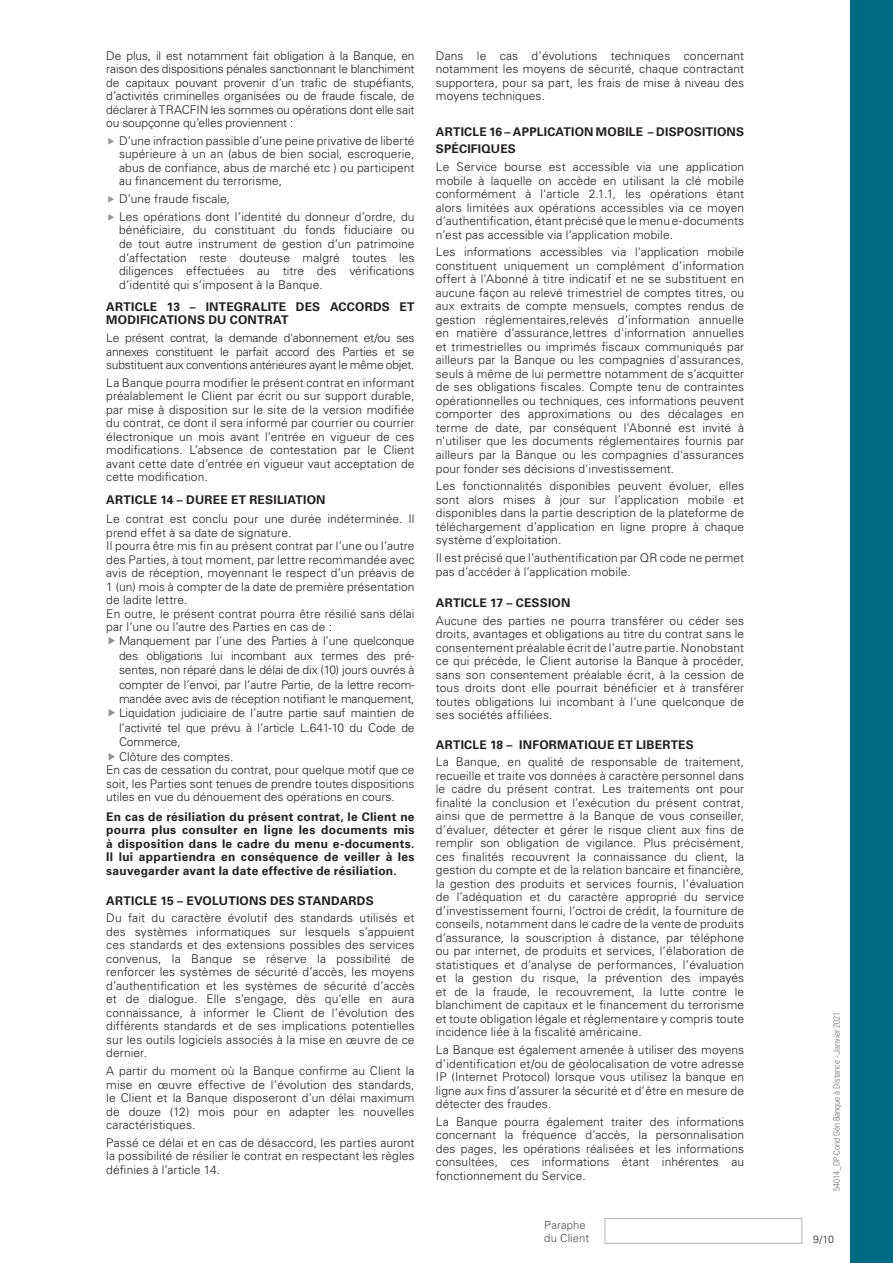
<style>
.page{position:relative;width:893px;height:1263px;background:#fff}
.page>*{position:absolute;margin:0;border:0;box-sizing:border-box;transform-origin:0 0}
.t1{font:300 12px/13.5px "Univers LT Std";letter-spacing:.005em;color:#231f20;text-align:justify}
.t2{font:700 12px/13.5px "Univers LT Std";letter-spacing:.02em;color:#231f20}
.t3{font:300 11.25px/13.5px "Univers LT Std";letter-spacing:.01em;color:#4b4c4d}
.t4{font:300 10.5px "Univers LT Std";color:#231f20}
.t5{font:300 condensed 9px "Univers LT Std";color:#717275}
</style>
<div class="page">
<div style="left:850px;top:0;width:43px;height:1263px;background:#006b83"></div>
<div style="left:604px;top:1218px;width:198px;height:26px;border:1px solid #afb4b9"></div>
<p class="t1" style="left:106px;top:49px;width:310px">De plus, il est notamment fait obligation à la Banque, en raison des dispositions pénales sanctionnant le blanchiment de capitaux pouvant provenir d’un trafic de stupéfiants, d’activités criminelles organisées ou de fraude fiscale, de déclarer à TRACFIN les sommes ou opérations dont elle sait ou soupçonne qu’elles proviennent :</p>
<p class="t1" style="left:119px;top:134px;width:297px">D’une infraction passible d’une peine privative de liberté supérieure à un an (abus de bien social, escroquerie, abus de confiance, abus de marché etc ) ou participent au financement du terrorisme,</p>
<p class="t1" style="left:119px;top:190px;width:297px;line-height:17.7px">D’une fraude fiscale,<br>Les opérations dont l’identité du donneur d’ordre, du</p>
<p class="t1" style="left:119px;top:223px;width:297px">bénéficiaire, du constituant du fonds fiduciaire ou de tout autre instrument de gestion d’un patrimoine d’affectation reste douteuse malgré toutes les diligences effectuées au titre des vérifications d’identité qui s’imposent à la Banque.</p>
<p class="t2" style="left:106px;top:300px;width:310px">ARTICLE 13 – INTEGRALITE DES ACCORDS ET<br>MODIFICATIONS DU CONTRAT</p>
<p class="t1" style="left:106px;top:331px;width:310px">Le présent contrat, la demande d'abonnement et/ou ses annexes constituent le parfait accord des Parties et se substituent aux conventions antérieures ayant le même objet.</p>
<p class="t1" style="left:106px;top:376px;width:310px">La Banque pourra modifier le présent contrat en informant préalablement le Client par écrit ou sur support durable, par mise à disposition sur le site de la version modifiée du contrat, ce dont il sera informé par courrier ou courrier électronique un mois avant l’entrée en vigueur de ces modifications. L’absence de contestation par le Client avant cette date d’entrée en vigueur vaut acceptation de cette modification.</p>
<p class="t2" style="left:106px;top:493px;width:221px">ARTICLE 14 – DUREE ET RESILIATION</p>
<p class="t1" style="left:106px;top:512px;width:310px;text-align:left">Le contrat est conclu pour une durée indéterminée. Il prend effet à sa date de signature.<br>Il pourra être mis fin au présent contrat par l’une ou l’autre des Parties, à tout moment, par lettre recommandée avec avis de réception, moyennant le respect d’un préavis de 1 (un) mois à compter de la date de première présentation de ladite lettre.<br>En outre, le présent contrat pourra être résilié sans délai par l’une ou l’autre des Parties en cas de :</p>
<p class="t1" style="left:119px;top:634px;width:297px">Manquement par l’une des Parties à l’une quelconque</p>
<p class="t1" style="left:119px;top:649px;width:297px">des obligations lui incombant aux termes des pré-</p>
<p class="t1" style="left:119px;top:663px;width:297px">sentes, non réparé dans le délai de dix (10) jours ouvrés à</p>
<p class="t1" style="left:119px;top:678px;width:297px">compter de l’envoi, par l’autre Partie, de la lettre recom-</p>
<p class="t1" style="left:119px;top:692px;width:297px">mandée avec avis de réception notifiant le manquement,</p>
<p class="t1" style="left:119px;top:706px;width:297px">Liquidation judiciaire de l’autre partie sauf maintien de</p>
<p class="t1" style="left:119px;top:721px;width:297px">l’activité tel que prévu à l’article L.641-10 du Code de</p>
<p class="t1" style="left:119px;top:735px;width:63px">Commerce,</p>
<p class="t1" style="left:119px;top:750px;width:116px">Clôture des comptes.</p>
<p class="t1" style="left:106px;top:763px;width:310px">En cas de cessation du contrat, pour quelque motif que ce</p>
<p class="t1" style="left:106px;top:777px;width:310px">soit, les Parties sont tenues de prendre toutes dispositions</p>
<p class="t1" style="left:106px;top:790px;width:290px">utiles en vue du dénouement des opérations en cours.</p>
<p class="t2" style="left:106px;top:810px;width:310px;text-align:justify">En cas de résiliation du présent contrat, le Client ne pourra plus consulter en ligne les documents mis à disposition dans le cadre du menu e-documents.<br>Il lui appartiendra en conséquence de veiller à les sauvegarder avant la date effective de résiliation.</p>
<p class="t2" style="left:106px;top:894px;width:269px">ARTICLE 15 – EVOLUTIONS DES STANDARDS</p>
<p class="t1" style="left:106px;top:911px;width:310px">Du fait du caractère évolutif des standards utilisés et des systèmes informatiques sur lesquels s’appuient ces standards et des extensions possibles des services convenus, la Banque se réserve la possibilité de renforcer les systèmes de sécurité d’accès, les moyens d’authentification et les systèmes de sécurité d’accès et de dialogue. Elle s’engage, dès qu’elle en aura connaissance, à informer le Client de l’évolution des différents standards et de ses implications potentielles sur les outils logiciels associés à la mise en œuvre de ce dernier.</p>
<p class="t1" style="left:106px;top:1064px;width:310px">A partir du moment où la Banque confirme au Client la mise en œuvre effective de l’évolution des standards, le Client et la Banque disposeront d’un délai maximum de douze (12) mois pour en adapter les nouvelles caractéristiques.</p>
<p class="t1" style="left:106px;top:1136px;width:310px">Passé ce délai et en cas de désaccord, les parties auront la possibilité de résilier le contrat en respectant les règles définies à l’article 14.</p>
<p class="t1" style="left:436px;top:49px;width:310px">Dans le cas d’évolutions techniques concernant notamment les moyens de sécurité, chaque contractant supportera, pour sa part, les frais de mise à niveau des moyens techniques.</p>
<p class="t2" style="left:436px;top:123px;width:310px;line-height:17.7px">ARTICLE 16 – APPLICATION MOBILE – DISPOSITIONS<br>SPÉCIFIQUES</p>
<p class="t1" style="left:436px;top:160px;width:310px">Le Service bourse est accessible via une application mobile à laquelle on accède en utilisant la clé mobile conformément à l'article 2.1.1, les opérations étant alors limitées aux opérations accessibles via ce moyen d’authentification, étant précisé que le menu e-documents n’est pas accessible via l’application mobile.</p>
<p class="t1" style="left:436px;top:245px;width:310px">Les informations accessibles via l'application mobile constituent uniquement un complément d’information offert à l’Abonné à titre indicatif et ne se substituent en aucune façon au relevé trimestriel de comptes titres, ou aux extraits de compte mensuels, comptes rendus de gestion réglementaires,relevés d’information annuelle en matière d’assurance,lettres d'information annuelles et trimestrielles ou imprimés fiscaux communiqués par ailleurs par la Banque ou les compagnies d'assurances, seuls à même de lui permettre notamment de s’acquitter de ses obligations fiscales. Compte tenu de contraintes opérationnelles ou techniques, ces informations peuvent comporter des approximations ou des décalages en terme de date, par conséquent l'Abonné est invité à n'utiliser que les documents réglementaires fournis par ailleurs par la Banque ou les compagnies d'assurances pour fonder ses décisions d'investissement.</p>
<p class="t1" style="left:436px;top:479px;width:310px">Les fonctionnalités disponibles peuvent évoluer, elles sont alors mises à jour sur l’application mobile et disponibles dans la partie description de la plateforme de téléchargement d’application en ligne propre à chaque système d’exploitation.</p>
<p class="t1" style="left:436px;top:551px;width:310px">Il est précisé que l’authentification par QR code ne permet pas d’accéder à l’application mobile.</p>
<p class="t2" style="left:436px;top:596px;width:136px">ARTICLE 17 – CESSION</p>
<p class="t1" style="left:436px;top:613px;width:310px">Aucune des parties ne pourra transférer ou céder ses droits, avantages et obligations au titre du contrat sans le consentement préalable écrit de l’autre partie. Nonobstant ce qui précède, le Client autorise la Banque à procéder, sans son consentement préalable écrit, à la cession de tous droits dont elle pourrait bénéficier et à transférer toutes obligations lui incombant à l’une quelconque de ses sociétés affiliées.</p>
<p class="t2" style="left:436px;top:738px;width:259px">ARTICLE 18 – INFORMATIQUE ET LIBERTES</p>
<p class="t1" style="left:436px;top:755px;width:310px">La Banque, en qualité de responsable de traitement, recueille et traite vos données à caractère personnel dans le cadre du présent contrat. Les traitements ont pour finalité la conclusion et l’exécution du présent contrat, ainsi que de permettre à la Banque de vous conseiller, d’évaluer, détecter et gérer le risque client aux fins de remplir son obligation de vigilance. Plus précisément, ces finalités recouvrent la connaissance du client, la gestion du compte et de la relation bancaire et financière, la gestion des produits et services fournis, l’évaluation de l’adéquation et du caractère approprié du service d’investissement fourni, l’octroi de crédit, la fourniture de conseils, notamment dans le cadre de la vente de produits d’assurance, la souscription à distance, par téléphone ou par internet, de produits et services, l’élaboration de statistiques et d’analyse de performances, l’évaluation et la gestion du risque, la prévention des impayés et de la fraude, le recouvrement, la lutte contre le blanchiment de capitaux et le financement du terrorisme et toute obligation légale et réglementaire y compris toute incidence liée à la fiscalité américaine.</p>
<p class="t1" style="left:436px;top:1043px;width:310px">La Banque est également amenée à utiliser des moyens d’identification et/ou de géolocalisation de votre adresse IP (Internet Protocol) lorsque vous utilisez la banque en ligne aux fins d’assurer la sécurité et d’être en mesure de détecter des fraudes.</p>
<p class="t1" style="left:436px;top:1115px;width:310px">La Banque pourra également traiter des informations concernant la fréquence d’accès, la personnalisation des pages, les opérations réalisées et les informations consultées, ces informations étant inhérentes au fonctionnement du Service.</p>
<p class="t3" style="left:544px;top:1218px;width:46px">Paraphe du Client</p>
<p class="t5" style="left:831px;top:1191px;width:180px;rotate:-90deg">54014_DP-Cond Gén Banque à Distance - Janvier 2021</p>
<p class="t4" style="left:813px;top:1233px;width:22px">9/10</p>
</div>
